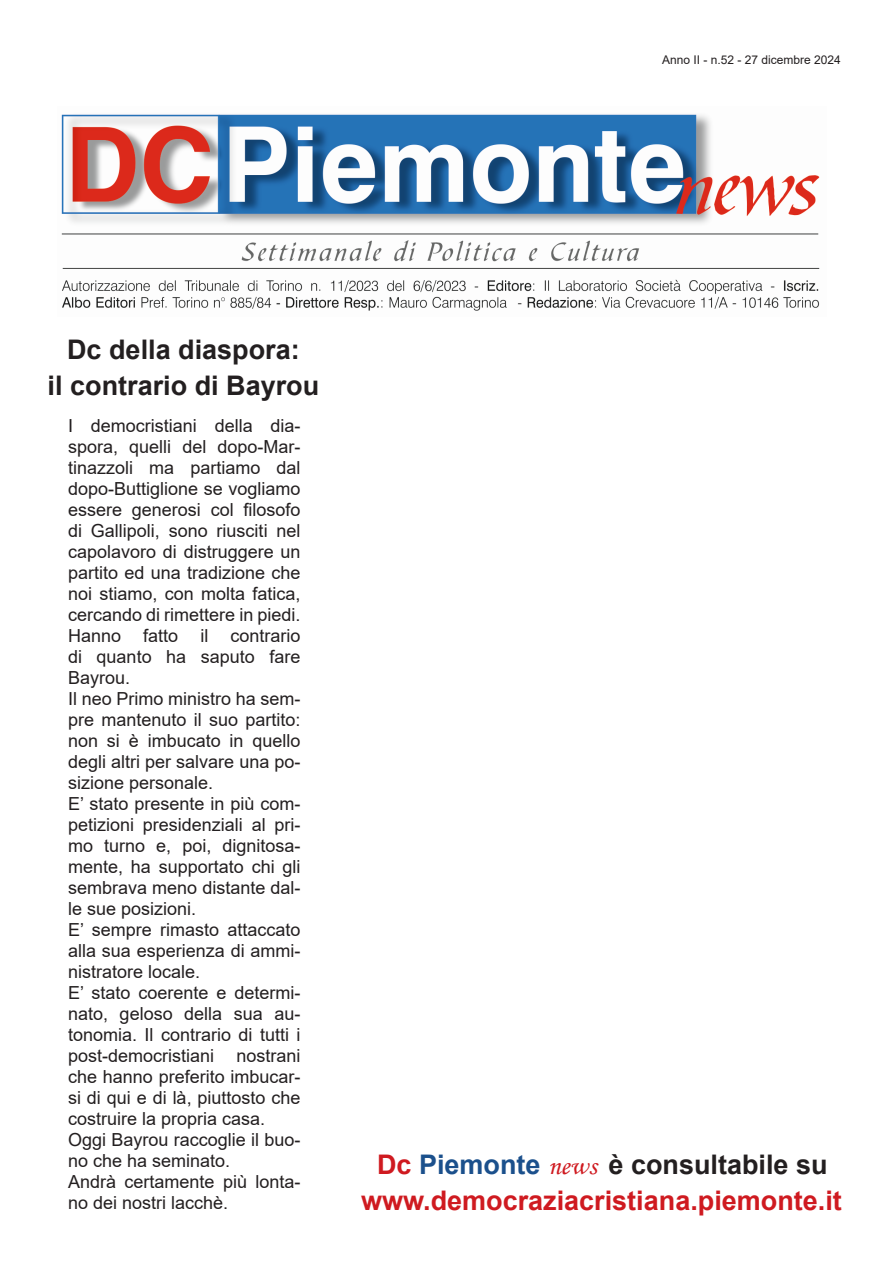
<style>
.page{position:relative;width:893px;height:1263px;background:#fff}
.page>*{position:absolute;margin:0;border:0;box-sizing:border-box;transform-origin:0 0}
.t1{font:700 27px "Arial";color:#231f20}
.t2{font:700 27px "Arial";color:#cf1a20}
.t3{font:18px/21px "Arial";color:#231f20;text-align:justify}
.t4{font:12px "Arial";color:#231f20}
.s1{color:#cf1a20}
.s2{color:#1b508c}
.s3{font-family:"Monotype Corsiva";font-weight:400;color:#cf1a20}
</style>
<div class="page">
<img style="left:61px;top:114px;width:759px;height:197px">
<p class="t4" style="left:662px;top:52px;width:180px">Anno II - n.52 - 27 dicembre 2024</p>
<p class="t1" style="left:67px;top:331px;width:234px">Dc della diaspora:</p>
<p class="t1" style="left:48px;top:367px;width:273px">il contrario di Bayrou</p>
<p class="t3" style="left:68px;top:415px;width:234px">I democristiani della dia&shy;spora, quelli del dopo-Mar&shy;tinazzoli ma partiamo dal dopo-Buttiglione se vogliamo essere generosi col filosofo di Gallipoli, sono riusciti nel capolavoro di distruggere un partito ed una tradizione che noi stiamo, con molta fatica, cercando di rimettere in piedi.</p>
<p class="t3" style="left:68px;top:625px;width:234px">Hanno fatto il contrario di quanto ha saputo fare Bayrou.</p>
<p class="t3" style="left:68px;top:688px;width:234px">Il neo Primo ministro ha sem&shy;pre mantenuto il suo partito: non si è imbucato in quello degli altri per salvare una po&shy;sizione personale.</p>
<p class="t3" style="left:68px;top:793px;width:234px">E’ stato presente in più com&shy;petizioni presidenziali al pri&shy;mo turno e, poi, dignitosa&shy;mente, ha supportato chi gli sembrava meno distante dal&shy;le sue posizioni.</p>
<p class="t3" style="left:68px;top:919px;width:234px">E’ sempre rimasto attaccato alla sua esperienza di ammi&shy;nistratore locale.</p>
<p class="t3" style="left:68px;top:982px;width:234px">E’ stato coerente e determi&shy;nato, geloso della sua au&shy;tonomia. Il contrario di tutti i post-democristiani nostrani che hanno preferito imbucar&shy;si di qui e di là, piuttosto che costruire la propria casa.</p>
<p class="t3" style="left:68px;top:1129px;width:234px">Oggi Bayrou raccoglie il buo&shy;no che ha seminato.</p>
<p class="t3" style="left:68px;top:1171px;width:234px">Andrà certamente più lonta&shy;no dei nostri lacchè.</p>
<p class="t1" style="left:377px;top:1146px;width:452px"><span class="s1">Dc</span> <span class="s2">Piemonte</span> <span class="s3">news</span> è consultabile su</p>
<p class="t2" style="left:361px;top:1182px;width:482px">www.democraziacristiana.piemonte.it</p>
</div>
